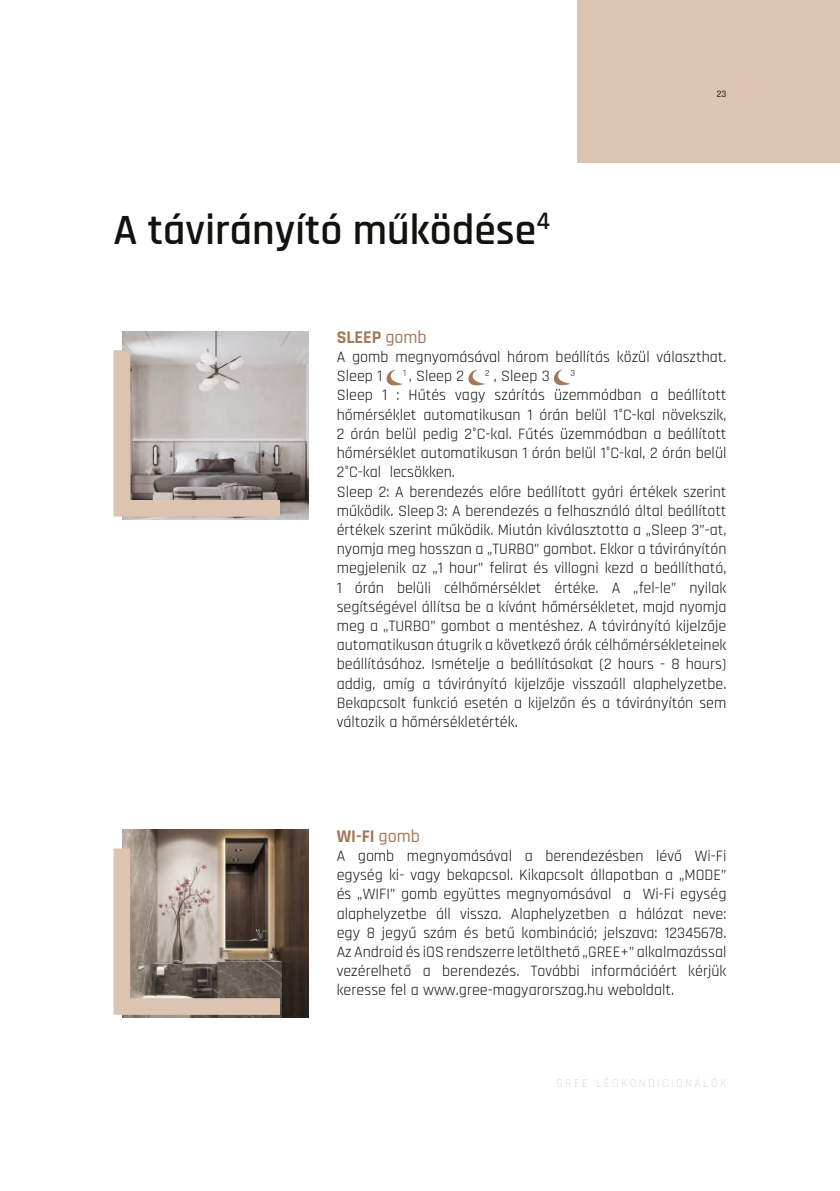
<style>
.page{position:relative;width:840px;height:1191px;background:#fff}
.page>*{position:absolute;margin:0;border:0;box-sizing:border-box;transform-origin:0 0}
.t1{font:600 43.6px "Rajdhani";color:#13120e}
.t2{font:700 18px "Rajdhani";color:#a47859}
.t3{font:16px/19.2px "Rajdhani";color:#13120e}
.t4{font:300 12px "Rajdhani";letter-spacing:.2em;color:#ddc4b0}
.t5{font:500 9.8px "Rajdhani";color:#13120e}
.t6{font:9.4px "Rajdhani";color:#13120e}
.s1{font-weight:500}
</style>
<div class="page">
<img style="left:122px;top:829px;width:186px;height:188px">
<img style="left:122px;top:331px;width:186px;height:188px">
<svg style="left:113px;top:848px;width:167px;height:166px;background:#9e8e82"></svg>
<svg style="left:113px;top:350px;width:167px;height:166px;background:#b9b0aa"></svg>
<div style="left:577px;top:0;width:262px;height:162px;background:#ddc4b0"></div>
<svg style="left:386px;top:370px;width:17px;height:16px"></svg>
<svg style="left:468px;top:370px;width:17px;height:15px"></svg>
<svg style="left:553px;top:369px;width:17px;height:16px"></svg>
<h1 class="t1" style="left:113px;top:204px;width:437px">A távirányító működése<sup>4</sup></h1>
<p class="t5" style="left:716px;top:88px;width:11px">23</p>
<p class="t2" style="left:336px;top:326px;width:91px">SLEEP <span class="s1">gomb</span></p>
<p class="t3" style="left:336px;top:348px;width:391px">A gomb megnyomásával három beállítás közül választhat.<br>Sleep 1</p>
<p class="t3" style="left:403px;top:367px;width:62px"><sup>1</sup> , Sleep 2</p>
<p class="t3" style="left:485px;top:367px;width:66px"><sup>2</sup> , Sleep 3</p>
<p class="t6" style="left:570px;top:367px;width:6px">3</p>
<p class="t3" style="left:336px;top:386px;width:391px">Sleep 1 : Hűtés vagy szárítás üzemmódban a beállított hőmérséklet automatikusan 1 órán belül 1°C-kal növekszik, 2 órán belül pedig 2°C-kal. Fűtés üzemmódban a beállított hőmérséklet automatikusan 1 órán belül 1°C-kal, 2 órán belül 2°C-kal lecsökken.<br>Sleep 2: A berendezés előre beállított gyári értékek szerint működik. Sleep 3: A berendezés a felhasználó által beállított értékek szerint működik. Miután kiválasztotta a „Sleep 3”-at, nyomja meg hosszan a „TURBO” gombot. Ekkor a távirányítón megjelenik az „1 hour” felirat és villogni kezd a beállítható, 1 órán belüli célhőmérséklet értéke. A „fel-le” nyilak segítségével állítsa be a kívánt hőmérsékletet, majd nyomja meg a „TURBO” gombot a mentéshez. A távirányító kijelzője automatikusan átugrik a következő órák célhőmérsékleteinek beállításához. Ismételje a beállításokat (2 hours - 8 hours) addig, amíg a távirányító kijelzője visszaáll alaphelyzetbe.<br>Bekapcsolt funkció esetén a kijelzőn és a távirányítón sem változik a hőmérsékletérték.</p>
<p class="t2" style="left:336px;top:825px;width:85px">WI-FI <span class="s1">gomb</span></p>
<p class="t3" style="left:336px;top:847px;width:391px;text-align:justify">A gomb megnyomásával a berendezésben lévő Wi-Fi egység ki- vagy bekapcsol. Kikapcsolt állapotban a „MODE” és „WIFI” gomb együttes megnyomásával a Wi-Fi egység alaphelyzetbe áll vissza. Alaphelyzetben a hálózat neve: egy 8 jegyű szám és betű kombináció; jelszava: 12345678.<br>Az Android és iOS rendszerre letölthető „GREE+” alkalmazással vezérelhető a berendezés. További információért kérjük keresse fel a www.gree-magyarorszag.hu weboldalt.</p>
<p class="t4" style="left:556px;top:1076px;width:171px">GREE LÉGKONDICIONÁLÓK</p>
</div>
